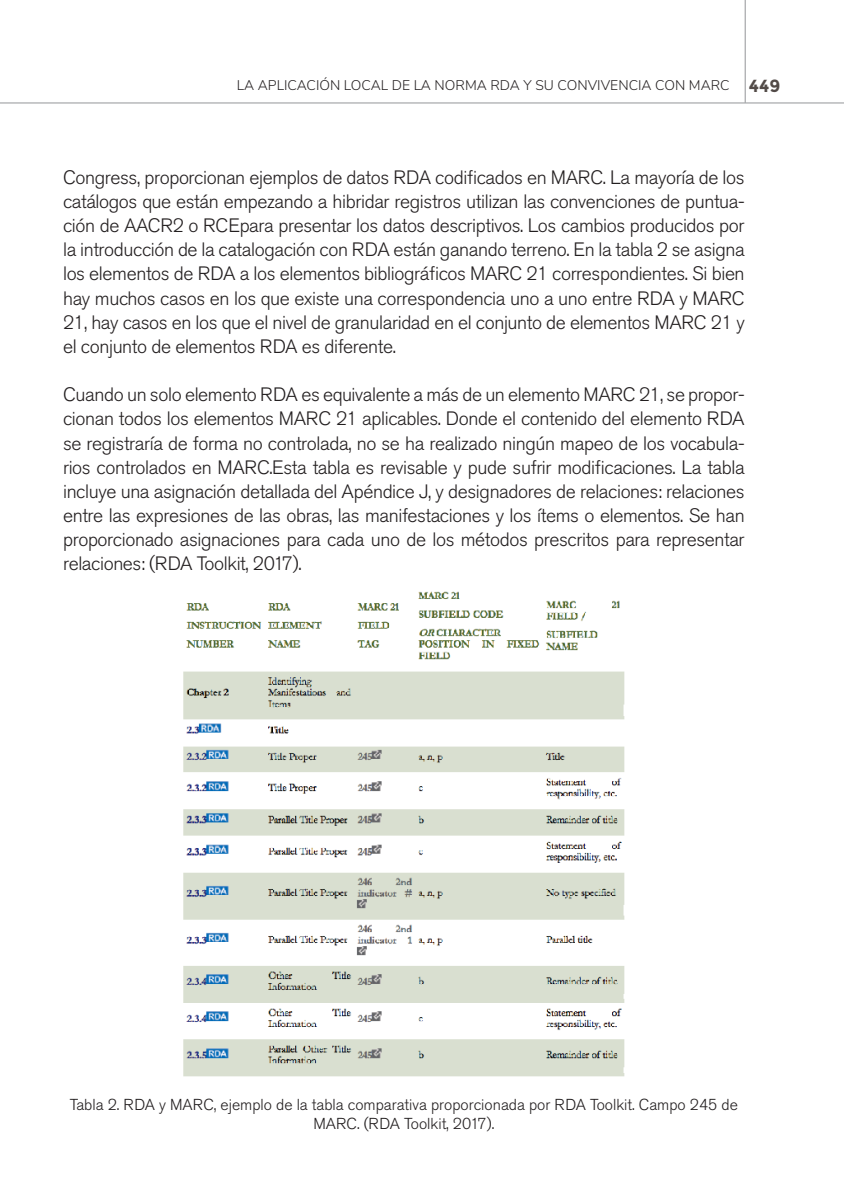
<style>
.page{position:relative;width:844px;height:1191px;background:#fff}
.page>*{position:absolute;margin:0;border:0;box-sizing:border-box;transform-origin:0 0}
.texto_ok{font:300 19.25px/24.2px "Akzidenz Grotesk Std";letter-spacing:-.02em;color:#231f20;text-align:justify}
.t1{font:700 17.5px "Montserrat";color:#524a47}
.pie_de_foto{font:300 15.75px/19.2px "Akzidenz Grotesk Std";color:#231f20;text-align:center}
.t2{font:300 14px "Nunito Sans";color:#231f20}
</style>
<div class="page">
<hr style="left:0;top:103px;width:843px;height:1px;background:#939598">
<hr style="left:744px;top:0;width:1px;height:103px;background:#939598">
<img style="left:183px;top:591px;width:442px;height:486px">
<p class="t2" style="left:237px;top:75px;width:494px">LA APLICACIÓN LOCAL DE LA NORMA RDA Y SU CONVIVENCIA CON MARC</p>
<p class="t1" style="left:748px;top:75px;width:33px">449</p>
<p class="texto_ok" style="left:63px;top:165px;width:683px">Congress, proporcionan ejemplos de datos RDA codificados en MARC. La mayoría de los catálogos que están empezando a hibridar registros utilizan las convenciones de puntua&shy;ción de AACR2 o RCEpara presentar los datos descriptivos. Los cambios producidos por la introducción de la catalogación con RDA están ganando terreno. En la tabla 2 se asigna los elementos de RDA a los elementos bibliográficos MARC 21 correspondientes. Si bien hay muchos casos en los que existe una correspondencia uno a uno entre RDA y MARC 21, hay casos en los que el nivel de granularidad en el conjunto de elementos MARC 21 y el conjunto de elementos RDA es diferente.</p>
<p class="texto_ok" style="left:63px;top:383px;width:683px">Cuando un solo elemento RDA es equivalente a más de un elemento MARC 21, se propor&shy;cionan todos los elementos MARC 21 aplicables. Donde el contenido del elemento RDA se registraría de forma no controlada, no se ha realizado ningún mapeo de los vocabula&shy;rios controlados en MARC.Esta tabla es revisable y pude sufrir modificaciones. La tabla incluye una asignación detallada del Apéndice J, y designadores de relaciones: relaciones entre las expresiones de las obras, las manifestaciones y los ítems o elementos. Se han proporcionado asignaciones para cada uno de los métodos prescritos para representar relaciones: (RDA Toolkit, 2017).</p>
<p class="pie_de_foto" style="left:70px;top:1094px;width:669px">Tabla 2. RDA y MARC, ejemplo de la tabla comparativa proporcionada por RDA Toolkit. Campo 245 de<br>MARC. (RDA Toolkit, 2017).</p>
</div>
